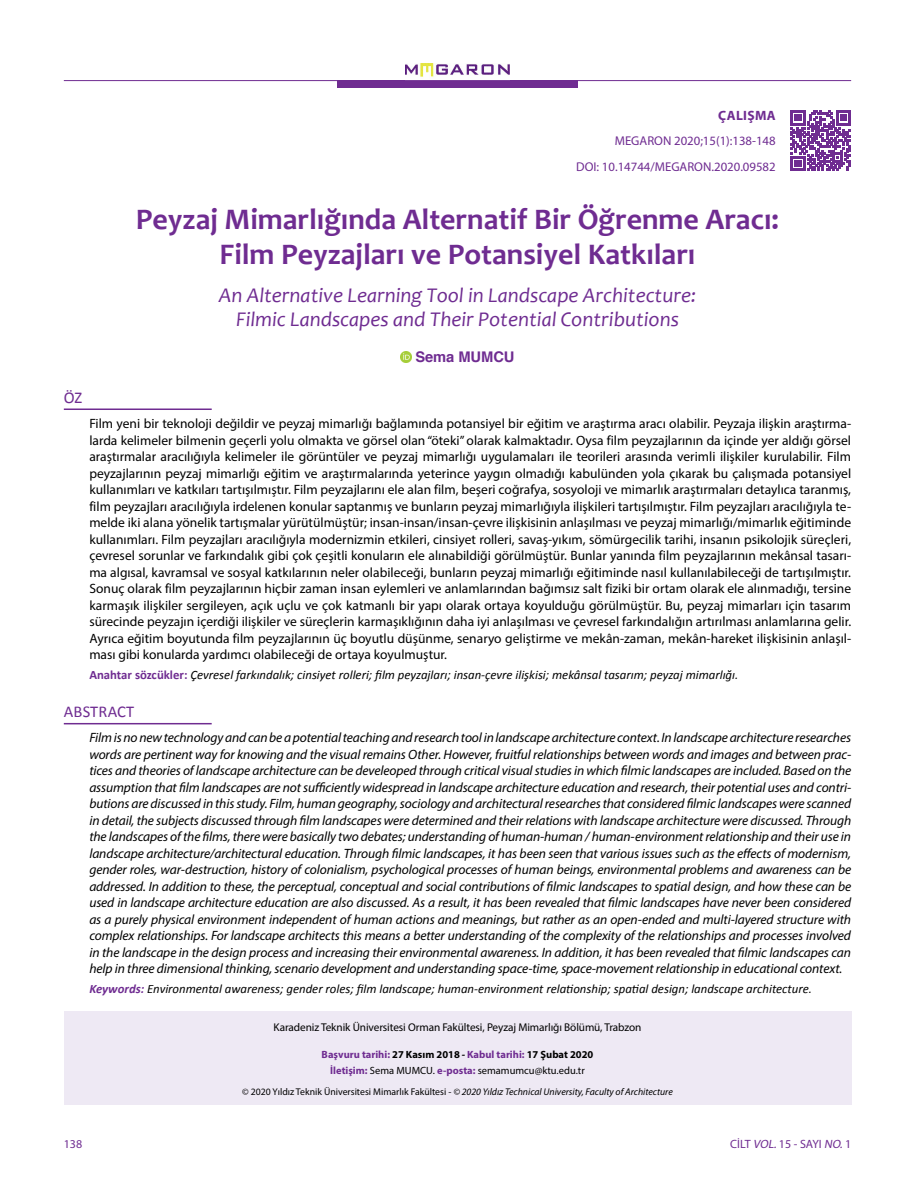
<style>
.page{position:relative;width:915px;height:1191px;background:#fff}
.page>*{position:absolute;margin:0;border:0;box-sizing:border-box;transform-origin:0 0}
.t1{font:700 30px/34.5px "Candara";color:#6f2c91;text-align:center}
.t2{font:italic 21px/24px "Candara";color:#6f2c91;text-align:center}
.t3{font:16.5px "Calibri";letter-spacing:.01em;color:#6f2c91}
.t4{font:700 14.7px "Helvetica";letter-spacing:-.005em;color:#6f2c91}
.t5{font:italic 13.5px/16.5px "Myriad Pro";letter-spacing:-.01em;color:#000;text-align:justify}
.t6{font:13.5px/16.5px "Myriad Pro";color:#000;text-align:justify}
.t7{font:700 13.5px "Myriad Pro";letter-spacing:.025em;color:#6f2c91}
.t8{font:italic 12.75px "Calibri";color:#000}
.t9{font:12.75px/25.5px "Myriad Pro";color:#6f2c91;text-align:right}
.t10{font:12px "Myriad Pro";color:#6f2c91}
.t11{font:11.25px "Myriad Pro";letter-spacing:-.01em;color:#000}
.t12{font:700 10.5px/16.8px "Myriad Pro";color:#6f2c91;text-align:center}
.t13{font:italic 9.75px "Myriad Pro";color:#000}
.s1{font-weight:700;font-style:normal;color:#6f2c91}
.s2{font-weight:700;color:#6f2c91}
.s3{color:#000}
.s4{font-style:italic;color:#000}
.s5{font-weight:400;color:#000}
.s6{font-style:normal}
.s7{font-style:italic}
</style>
<div class="page">
<div style="left:64px;top:1011px;width:786px;height:94px;background:#eee9f4"></div>
<div style="left:337px;top:80px;width:240px;height:8px;background:#6f2c91"></div>
<img style="left:405px;top:64px;width:104px;height:13px">
<hr style="left:64px;top:80px;width:786px;height:1px;background:#6f2c91">
<svg style="left:400px;top:351px;width:11px;height:11px"></svg>
<hr style="left:64px;top:408px;width:148px;height:2px;background:#6f2c91">
<hr style="left:64px;top:723px;width:148px;height:1px;background:#6f2c91">
<svg style="left:790px;top:111px;width:60px;height:60px"></svg>
<p class="t3" style="left:64px;top:387px;width:20px">ÖZ</p>
<p class="t7" style="left:718px;top:106px;width:59px">ÇALIŞMA</p>
<p class="t9" style="left:576px;top:128px;width:201px">MEGARON 2020;15(1):138-148<br>DOI: 10.14744/MEGARON.2020.09582</p>
<h1 class="t1" style="left:136px;top:202px;width:644px">Peyzaj Mimarlığında Alternatif Bir Öğrenme Aracı:<br>Film Peyzajları ve Potansiyel Katkıları</h1>
<h2 class="t2" style="left:219px;top:283px;width:479px">An Alternative Learning Tool in Landscape Architecture:<br>Filmic Landscapes and Their Potential Contributions</h2>
<p class="t4" style="left:415px;top:345px;width:100px">Sema MUMCU</p>
<p class="t6" style="left:89px;top:415px;width:763px">Film yeni bir teknoloji değildir ve peyzaj mimarlığı bağlamında potansiyel bir eğitim ve araştırma aracı olabilir. Peyzaja ilişkin araştırma&shy;larda kelimeler bilmenin geçerli yolu olmakta ve görsel olan “öteki” olarak kalmaktadır. Oysa film peyzajlarının da içinde yer aldığı görsel araştırmalar aracılığıyla kelimeler ile görüntüler ve peyzaj mimarlığı uygulamaları ile teorileri arasında verimli ilişkiler kurulabilir. Film peyzajlarının peyzaj mimarlığı eğitim ve araştırmalarında yeterince yaygın olmadığı kabulünden yola çıkarak bu çalışmada potansiyel kullanımları ve katkıları tartışılmıştır. Film peyzajlarını ele alan film, beşeri coğrafya, sosyoloji ve mimarlık araştırmaları detaylıca taranmış, film peyzajları aracılığıyla irdelenen konular saptanmış ve bunların peyzaj mimarlığıyla ilişkileri tartışılmıştır. Film peyzajları aracılığıyla te&shy;melde iki alana yönelik tartışmalar yürütülmüştür; insan-insan/insan-çevre ilişkisinin anlaşılması ve peyzaj mimarlığı/mimarlık eğitiminde kullanımları. Film peyzajları aracılığıyla modernizmin etkileri, cinsiyet rolleri, savaş-yıkım, sömürgecilik tarihi, insanın psikolojik süreçleri, çevresel sorunlar ve farkındalık gibi çok çeşitli konuların ele alınabildiği görülmüştür. Bunlar yanında film peyzajlarının mekânsal tasarı&shy;ma algısal, kavramsal ve sosyal katkılarının neler olabileceği, bunların peyzaj mimarlığı eğitiminde nasıl kullanılabileceği de tartışılmıştır.<br>Sonuç olarak film peyzajlarının hiçbir zaman insan eylemleri ve anlamlarından bağımsız salt fiziki bir ortam olarak ele alınmadığı, tersine karmaşık ilişkiler sergileyen, açık uçlu ve çok katmanlı bir yapı olarak ortaya koyulduğu görülmüştür. Bu, peyzaj mimarları için tasarım sürecinde peyzajın içerdiği ilişkiler ve süreçlerin karmaşıklığının daha iyi anlaşılması ve çevresel farkındalığın artırılması anlamlarına gelir.<br>Ayrıca eğitim boyutunda film peyzajlarının üç boyutlu düşünme, senaryo geliştirme ve mekân-zaman, mekân-hareket ilişkisinin anlaşıl&shy;ması gibi konularda yardımcı olabileceği de ortaya koyulmuştur.</p>
<p class="t8" style="left:89px;top:666px;width:650px"><span class="s1">Anahtar sözcükler:</span> Çevresel farkındalık; cinsiyet rolleri; film peyzajları; insan-çevre ilişkisi; mekânsal tasarım; peyzaj mimarlığı.</p>
<p class="t3" style="left:64px;top:701px;width:72px">ABSTRACT</p>
<p class="t5" style="left:89px;top:729px;width:763px">Film is no new technology and can be a potential teaching and research tool in landscape architecture context. In landscape architecture researches words are pertinent way for knowing and the visual remains Other. However, fruitful relationships between words and images and between prac&shy;tices and theories of landscape architecture can be develeoped through critical visual studies in which filmic landscapes are included. Based on the assumption that film landscapes are not sufficiently widespread in landscape architecture education and research, their potential uses and contri&shy;butions are discussed in this study. Film, human geography, sociology and architectural researches that considered filmic landscapes were scanned in detail, the subjects discussed through film landscapes were determined and their relations with landscape architecture were discussed. Through the landscapes of the films, there were basically two debates; understanding of human-human / human-environment relationship and their use in landscape architecture/architectural education. Through filmic landscapes, it has been seen that various issues such as the effects of modernism, gender roles, war-destruction, history of colonialism, psychological processes of human beings, environmental problems and awareness can be addressed. In addition to these, the perceptual, conceptual and social contributions of filmic landscapes to spatial design, and how these can be used in landscape architecture education are also discussed. As a result, it has been revealed that filmic landscapes have never been considered as a purely physical environment independent of human actions and meanings, but rather as an open-ended and multi-layered structure with complex relationships. For landscape architects this means a better understanding of the complexity of the relationships and processes involved in the landscape in the design process and increasing their environmental awareness. In addition, it has been revealed that filmic landscapes can help in three dimensional thinking, scenario development and understanding space-time, space-movement relationship in educational context.</p>
<p class="t8" style="left:89px;top:979px;width:724px"><span class="s2">Keywords:</span> Environmental awareness; gender roles; film landscape; human-environment relationship; spatial design; landscape architecture.</p>
<p class="t11" style="left:273px;top:1020px;width:369px">Karadeniz Teknik Üniversitesi Orman Fakültesi, Peyzaj Mimarlığı Bölümü, Trabzon</p>
<p class="t12" style="left:321px;top:1045px;width:273px">Başvuru tarihi: <span class="s3">27 Kasım 2018</span> <span class="s4">-</span> Kabul tarihi: <span class="s3">17 Şubat 2020<br></span>İletişim: <span class="s5">Sema MUMCU.</span> e-posta: <span class="s5">semamumcu@ktu.edu.tr</span></p>
<p class="t13" style="left:242px;top:1085px;width:432px"><span class="s6">© 2020 Yıldız Teknik Üniversitesi Mimarlık Fakültesi -</span> © 2020 Yıldız Technical University, Faculty of Architecture</p>
<p class="t10" style="left:64px;top:1137px;width:20px">138</p>
<p class="t10" style="left:730px;top:1137px;width:122px">CİLT <span class="s7">VOL.</span>15 - SAYI <span class="s7">NO.</span>1</p>
</div>
